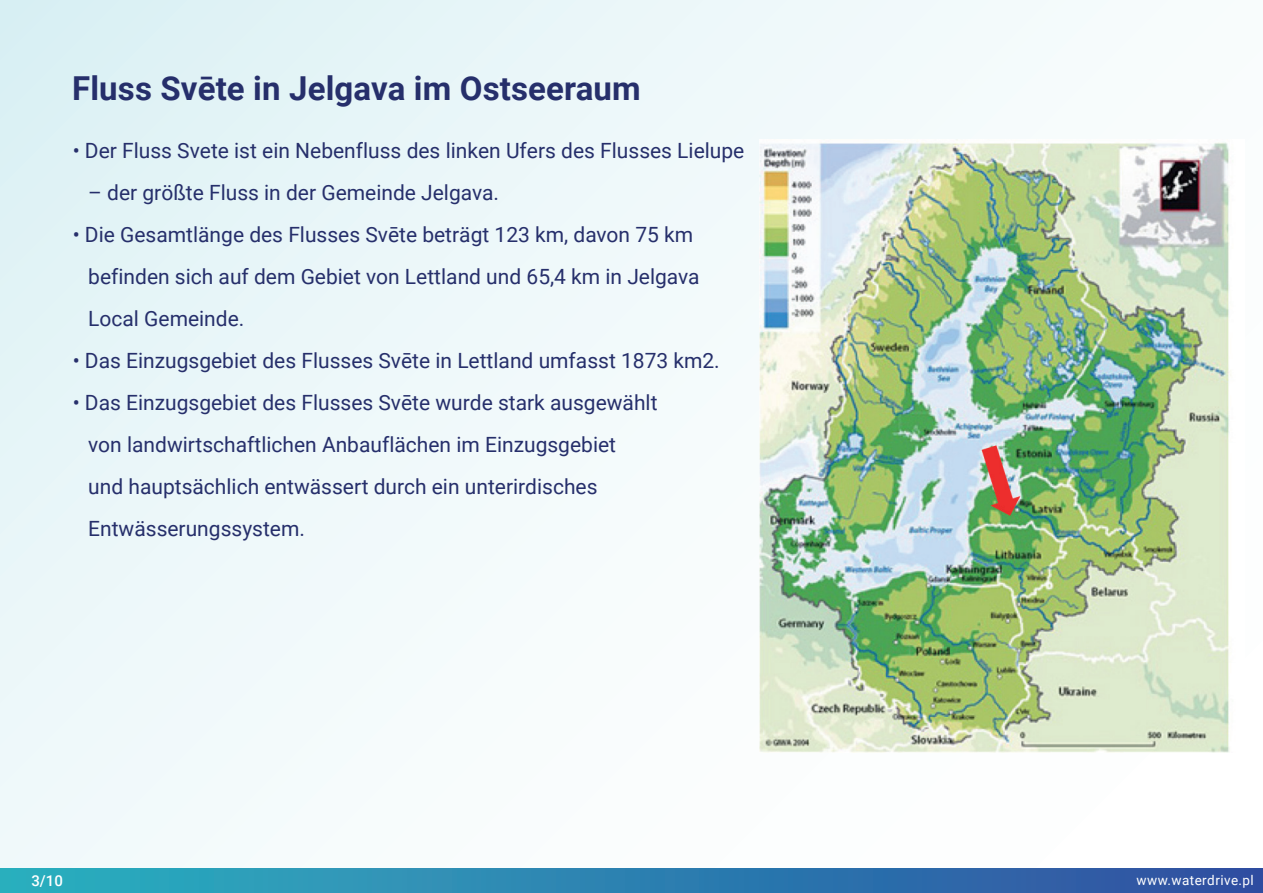
<style>
.page{position:relative;width:1263px;height:893px;background:#fff}
.page>*{position:absolute;margin:0;border:0;box-sizing:border-box;transform-origin:0 0}
.t1{font:700 33px "Roboto";letter-spacing:.005em;color:#262f6b}
.t2{font:21px/42px "Roboto";color:#262f6b}
.t3{font:500 15px "Roboto";color:#fff}
.t4{font:13.5px "Roboto";letter-spacing:.03em;color:#fff}
</style>
<div class="page">
<div style="left:0;top:0;width:1263px;height:893px;background:linear-gradient(to right,#e7f5f8,#fdfefe)"></div>
<div style="left:0;top:868px;width:1263px;height:25px;background:linear-gradient(to right,#2bb2c0,#2f4ea1)"></div>
<img style="left:759px;top:140px;width:485px;height:612px">
<h1 class="t1" style="left:72px;top:65px;width:570px">Fluss Svēte in Jelgava im Ostseeraum</h1>
<p class="t2" style="left:73px;top:129px;width:673px">• Der Fluss Svete ist ein Nebenfluss des linken Ufers des Flusses Lielupe</p>
<p class="t2" style="left:88px;top:171px;width:412px">– der größte Fluss in der Gemeinde Jelgava.</p>
<p class="t2" style="left:88px;top:213px;width:613px;text-indent:-16px">• Die Gesamtlänge des Flusses Svēte beträgt 123 km, davon 75 km befinden sich auf dem Gebiet von Lettland und 65,4 km in Jelgava<br>Local Gemeinde.</p>
<p class="t2" style="left:73px;top:339px;width:649px">• Das Einzugsgebiet des Flusses Svēte in Lettland umfasst 1873 km2.</p>
<p class="t2" style="left:88px;top:381px;width:571px;text-indent:-16px">• Das Einzugsgebiet des Flusses Svēte wurde stark ausgewählt von landwirtschaftlichen Anbauflächen im Einzugsgebiet<br>und hauptsächlich entwässert durch ein unterirdisches Entwässerungssystem.</p>
<p class="t3" style="left:31px;top:870px;width:33px">3/10</p>
<p class="t4" style="left:1137px;top:871px;width:119px">www.waterdrive.pl</p>
</div>
